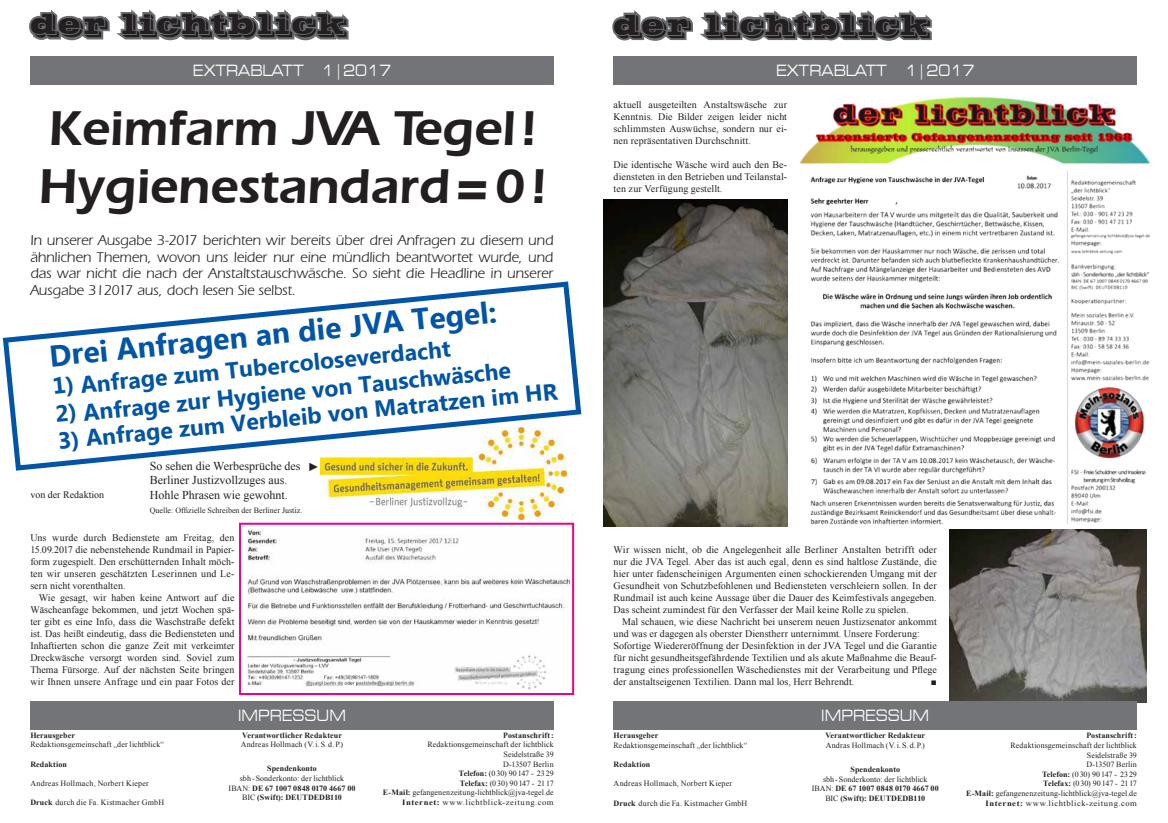
<style>
.page{position:relative;width:1168px;height:823px;background:#fff}
.page>*{position:absolute;margin:0;border:0;box-sizing:border-box;transform-origin:0 0}
.t1{font:700 48px/57.6px "Erwin";color:#231f20}
.t2{font:30px "Vineta BT";letter-spacing:-.01em;color:#231f20}
.t3{font:700 30px "Ebrima";color:#0154a6}
.t4{font:700 23px "Ebrima";color:#0154a6}
.t5{font:expanded 15.4px "Square 721 BT";color:#fff;scale:.82 1}
.t6{font:14px/16.8px "Erwin Normal";letter-spacing:-.005em;color:#231f20;text-align:justify}
.t7{font:12px/14.4px "Times New Roman";color:#231f20}
.t8{font:700 12px "Times New Roman";color:#231f20}
.t9{font:10px/12px "Times New Roman";letter-spacing:.005em;color:#231f20;text-align:justify}
.t10{font:8px/9.6px "Times New Roman";letter-spacing:.015em;color:#231f20;text-align:right}
.t11{font:700 8px/9.6px "Times New Roman";letter-spacing:.01em;color:#231f20;text-align:center}
.s1{font-weight:700}
.s2{font-weight:400}
</style>
<div class="page">
<img style="left:949px;top:529px;width:197px;height:173px">
<svg style="left:29px;top:9px;width:320px;height:32px"></svg>
<div style="left:30px;top:56px;width:524px;height:28px;background:#727477"></div>
<div style="left:30px;top:700px;width:524px;height:29px;background:#727477"></div>
<img style="left:320px;top:473px;width:247px;height:46px">
<svg style="left:2px;top:281px;width:580px;height:192px"></svg>
<img style="left:246px;top:530px;width:325px;height:160px">
<div style="left:239px;top:522px;width:335px;height:172px;border:2px solid #ed028c"></div>
<svg style="left:612px;top:10px;width:320px;height:31px"></svg>
<div style="left:614px;top:57px;width:523px;height:28px;background:#727477"></div>
<div style="left:614px;top:701px;width:523px;height:28px;background:#727477"></div>
<img style="left:799px;top:97px;width:351px;height:428px">
<img style="left:604px;top:199px;width:184px;height:327px">
<h2 class="t2" style="left:30px;top:6px;width:318px">der lichtblick</h2>
<h3 class="t5" style="left:193px;top:61px;width:243px">EXTRABLATT 1|2017</h3>
<h1 class="t1" style="left:38px;top:98px;width:510px">Keimfarm JVA Tegel!<br>Hygienestandard=0!</h1>
<p class="t6" style="left:30px;top:231px;width:525px">In unserer Ausgabe 3-2017 berichten wir bereits über drei Anfragen zu diesem und ähnlichen Themen, wovon uns leider nur eine mündlich beantwortet wurde, und das war nicht die nach der Anstaltstauschwäsche. So sieht die Headline in unserer Ausgabe 3|2017 aus, doch lesen Sie selbst.</p>
<h2 class="t3" style="left:47px;top:335px;width:451px;rotate:-6deg">Drei Anfragen an die JVA Tegel:</h2>
<h3 class="t4" style="left:51px;top:372px;width:401px;rotate:-6deg">1) Anfrage zum Tubercoloseverdacht</h3>
<h3 class="t4" style="left:54px;top:399px;width:459px;rotate:-6deg">2) Anfrage zur Hygiene von Tauschwäsche</h3>
<h3 class="t4" style="left:56px;top:425px;width:504px;rotate:-6deg">3) Anfrage zum Verbleib von Matratzen im HR</h3>
<p class="t7" style="left:150px;top:458px;width:152px">So sehen die Werbesprüche des<br>Berliner Justizvollzuges aus.<br>Hohle Phrasen wie gewohnt.</p>
<p class="t10" style="left:150px;top:505px;width:154px">Quelle: Offizielle Schreiben der Berliner Justiz.</p>
<p class="t8" style="left:322px;top:461px;width:13px;rotate:90deg">▲</p>
<p class="t9" style="left:30px;top:488px;width:75px">von der Redaktion</p>
<p class="t9" style="left:30px;top:530px;width:206px">Uns wurde durch Bedienstete am Freitag, den 15.09.2017 die nebenstehende Rundmail in Papier&shy;form zugespielt. Den erschütternden Inhalt möch&shy;ten wir unseren geschätzten Leserinnen und Le&shy;sern nicht vorenthalten.</p>
<p class="t9" style="left:30px;top:590px;width:206px;text-indent:8px">Wie gesagt, wir haben keine Antwort auf die Wäscheanfage bekommen, und jetzt Wochen spä&shy;ter gibt es eine Info, dass die Waschstraße defekt ist. Das heißt eindeutig, dass die Bediensteten und Inhaftierten schon die ganze Zeit mit verkeimter Dreckwäsche versorgt worden sind. Soviel zum Thema Fürsorge. Auf der nächsten Seite bringen wir Ihnen unsere Anfrage und ein paar Fotos der</p>
<p class="t11" style="left:30px;top:729px;width:46px">Herausgeber</p>
<p class="t10" style="left:30px;top:739px;width:135px">Redaktionsgemeinschaft „der lichtblick“</p>
<p class="t11" style="left:30px;top:758px;width:38px">Redaktion</p>
<p class="t10" style="left:30px;top:777px;width:120px">Andreas Hollmach, Norbert Kieper</p>
<p class="t10" style="left:30px;top:796px;width:135px"><span class="s1">Druck</span> durch die Fa. Kistmacher GmbH</p>
<h3 class="t5" style="left:238px;top:705px;width:133px">IMPRESSUM</h3>
<p class="t11" style="left:242px;top:729px;width:101px">Verantwortlicher Redakteur</p>
<p class="t10" style="left:241px;top:739px;width:104px">Andreas Hollmach (V.i.S.d.P.)</p>
<p class="t11" style="left:267px;top:763px;width:51px">Spendenkonto</p>
<p class="t11" style="left:228px;top:772px;width:129px"><span class="s2">sbh -Sonderkonto: der lichtblick<br>IBAN:</span> DE 67 1007 0848 0170 4667 00<br><span class="s2">BIC</span> (Swift): DEUTDEDB110</p>
<p class="t11" style="left:503px;top:729px;width:52px">Postanschrift:</p>
<p class="t10" style="left:383px;top:739px;width:172px">Redaktionsgemeinschaft der lichtblick<br>Seidelstraße 39<br>D-13507 Berlin<br><span class="s1">Telefon:</span> (0 30) 90 147 - 2329<br><span class="s1">Telefax:</span> (0 30) 90 147 - 2117<br><span class="s1">E-Mail:</span> gefangenenzeitung-lichtblick@jva-tegel.de<br><span class="s1">Internet:</span> www.lichtblick-zeitung.com</p>
<h2 class="t2" style="left:614px;top:7px;width:318px">der lichtblick</h2>
<h3 class="t5" style="left:776px;top:61px;width:243px">EXTRABLATT 1|2017</h3>
<p class="t9" style="left:614px;top:98px;width:175px">aktuell ausgeteilten Anstaltswäsche zur Kenntnis. Die Bilder zeigen leider nicht schlimmsten Auswüchse, sondern nur ei&shy;nen repräsentativen Durchschnitt.</p>
<p class="t9" style="left:614px;top:158px;width:175px">Die identische Wäsche wird auch den Be&shy;diensteten in den Betrieben und Teilanstal&shy;ten zur Verfügung gestellt.</p>
<p class="t9" style="left:614px;top:542px;width:325px">Wir wissen nicht, ob die Angelegenheit alle Berliner Anstalten betrifft oder nur die JVA Tegel. Aber das ist auch egal, denn es sind haltlose Zustände, die hier unter fadenscheinigen Argumenten einen schockierenden Umgang mit der Gesundheit von Schutzbefohlenen und Bediensteten verschleiern sollen. In der Rundmail ist auch keine Aussage über die Dauer des Keimfestivals angegeben.<br>Das scheint zumindest für den Verfasser der Mail keine Rolle zu spielen.</p>
<p class="t9" style="left:614px;top:614px;width:325px;text-align:left;text-indent:8px">Mal schauen, wie diese Nachricht bei unserem neuen Justizsenator ankommt und was er dagegen als oberster Dienstherr unternimmt. Unsere Forderung:<br>Sofortige Wiedereröffnung der Desinfektion in der JVA Tegel und die Garantie für nicht gesundheitsgefährdende Textilien und als akute Maßnahme die Beauf&shy;tragung eines professionellen Wäschedienstes mit der Verarbeitung und Pflege der anstaltseigenen Textilien. Dann mal los, Herr Behrendt.</p>
<p class="t9" style="left:931px;top:674px;width:8px">■</p>
<p class="t11" style="left:614px;top:730px;width:46px">Herausgeber</p>
<p class="t10" style="left:614px;top:739px;width:135px">Redaktionsgemeinschaft „der lichtblick“</p>
<p class="t11" style="left:614px;top:759px;width:38px">Redaktion</p>
<p class="t10" style="left:614px;top:778px;width:120px">Andreas Hollmach, Norbert Kieper</p>
<p class="t10" style="left:614px;top:797px;width:135px"><span class="s1">Druck</span> durch die Fa. Kistmacher GmbH</p>
<h3 class="t5" style="left:821px;top:706px;width:133px">IMPRESSUM</h3>
<p class="t11" style="left:825px;top:730px;width:101px">Verantwortlicher Redakteur</p>
<p class="t10" style="left:826px;top:739px;width:100px">Andras Hollmach (V.i.S.d.P.)</p>
<p class="t11" style="left:850px;top:763px;width:51px">Spendenkonto</p>
<p class="t11" style="left:812px;top:773px;width:129px"><span class="s2">sbh-Sonderkonto: der lichtblick<br>IBAN:</span> DE 67 1007 0848 0170 4667 00<br><span class="s2">BIC</span> (Swift): DEUTDEDB110</p>
<p class="t11" style="left:1086px;top:730px;width:52px">Postanschrift:</p>
<p class="t10" style="left:966px;top:739px;width:172px">Redaktionsgemeinschaft der lichtblick<br>Seidelstraße 39<br>D-13507 Berlin<br><span class="s1">Telefon:</span> (0 30) 90147 - 2329<br><span class="s1">Telefax:</span> (030) 90147 - 21 17<br><span class="s1">E-Mail:</span> gefangenenzeitung-lichtblick@jva-tegel.de<br><span class="s1">Internet:</span> www.lichtblick-zeitung.com</p>
</div>
